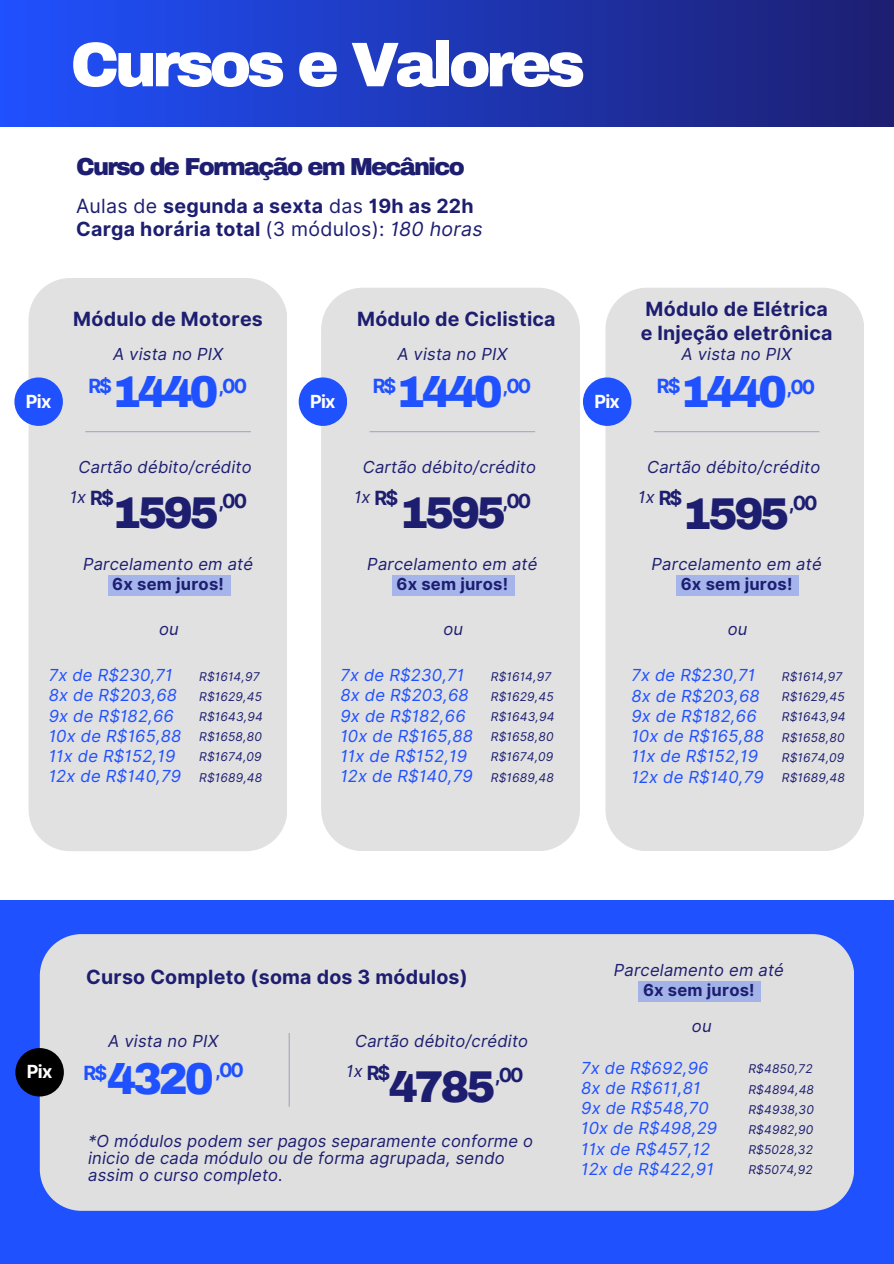
<style>
.page{position:relative;width:894px;height:1264px;background:#fff}
.page>*{position:absolute;margin:0;border:0;box-sizing:border-box;transform-origin:0 0}
.t1{font:900 63px "Archivo";letter-spacing:-.075em;color:#fff}
.t2{font:900 43.5px "Archivo";letter-spacing:-.075em;color:#2051ff}
.t3{font:900 43.5px "Archivo";letter-spacing:-.075em;color:#1d1e70}
.t4{font:900 24px "Archivo";letter-spacing:-.075em;color:#1d1e70}
.t5{font:700 19.5px/23.7px "Inter";letter-spacing:.01em;color:#1d1e70}
.t6{font:700 19.5px "Inter";letter-spacing:-.105em;color:#2051ff}
.t7{font:700 18px "Inter";letter-spacing:-.04em;color:#fff}
.t8{font:italic 16.5px/20.2px "Inter";letter-spacing:.01em;color:#1d1e70;text-align:center}
.t9{font:italic 16.5px "Inter";letter-spacing:.01em;color:#2051ff}
.t10{font:italic 12px "Inter";letter-spacing:.015em;color:#1d1e70}
.s1{font-weight:400}
.s2{font-weight:400;font-style:italic}
.s3{font-weight:700;font-style:normal}
</style>
<div class="page">
<div style="left:0;top:0;width:893px;height:127px;background:linear-gradient(to right,#2051fe,#1d1e71)"></div>
<div style="left:29px;top:278px;width:258px;height:573px;background:#e1e1e1"></div>
<hr style="left:85px;top:431px;width:166px;height:1px;background:#1d1e70">
<div style="left:14px;top:377px;width:49px;height:49px;background:#2051ff;border-radius:50%"></div>
<div style="left:108px;top:575px;width:122px;height:20px;background:#a5b4ea"></div>
<div style="left:321px;top:288px;width:259px;height:562px;background:#e1e1e1"></div>
<hr style="left:369px;top:431px;width:166px;height:1px;background:#1d1e70">
<div style="left:298px;top:377px;width:49px;height:49px;background:#2051ff;border-radius:50%"></div>
<div style="left:392px;top:575px;width:122px;height:20px;background:#a5b4ea"></div>
<div style="left:605px;top:288px;width:259px;height:562px;background:#e1e1e1"></div>
<hr style="left:653px;top:431px;width:166px;height:1px;background:#1d1e70">
<div style="left:582px;top:377px;width:49px;height:49px;background:#2051ff;border-radius:50%"></div>
<div style="left:676px;top:575px;width:122px;height:20px;background:#a5b4ea"></div>
<div style="left:1px;top:900px;width:892px;height:363px;background:#2051ff"></div>
<div style="left:40px;top:934px;width:813px;height:276px;background:#dfdfdf"></div>
<div style="left:15px;top:1048px;width:49px;height:48px;background:#000;border-radius:50%"></div>
<hr style="left:288px;top:1033px;width:2px;height:73px;background:#1d1e70">
<div style="left:638px;top:981px;width:122px;height:20px;background:#a3b3e8"></div>
<h5 class="t1" style="left:70px;top:31px;width:516px">Cursos e Valores</h5>
<h2 class="t4" style="left:76px;top:154px;width:390px">Curso de Formação em Mecânico</h2>
<h4 class="t5" style="left:76px;top:194px;width:408px"><span class="s1">Aulas de</span> segunda a sexta <span class="s1">das</span> 19h as 22h<br>Carga horária total <span class="s1">(3 módulos):</span> <span class="s2">180 horas</span></h4>
<h5 class="t5" style="left:73px;top:307px;width:191px">Módulo de Motores</h5>
<p class="t8" style="left:113px;top:344px;width:111px">A vista no PIX</p>
<p class="t5" style="left:357px;top:307px;width:200px">Módulo de Ciclistica</p>
<p class="t8" style="left:397px;top:344px;width:111px">A vista no PIX</p>
<p class="t6" style="left:88px;top:374px;width:25px">R$</p>
<h4 class="t6" style="left:218px;top:374px;width:30px">,00</h4>
<p class="t6" style="left:372px;top:374px;width:25px">R$</p>
<p class="t6" style="left:502px;top:374px;width:30px">,00</p>
<p class="t2" style="left:112px;top:369px;width:108px">1440</p>
<p class="t2" style="left:396px;top:369px;width:108px">1440</p>
<p class="t7" style="left:26px;top:390px;width:27px">Pix</p>
<h1 class="t7" style="left:310px;top:390px;width:27px">Pix</h1>
<h3 class="t7" style="left:594px;top:390px;width:27px">Pix</h3>
<p class="t5" style="left:640px;top:297px;width:193px">Módulo de Elétrica e Injeção eletrônica</p>
<h5 class="t6" style="left:656px;top:374px;width:25px">R$</h5>
<h2 class="t2" style="left:680px;top:369px;width:108px">1440</h2>
<h4 class="t6" style="left:786px;top:375px;width:30px">,00</h4>
<h2 class="t8" style="left:681px;top:344px;width:111px">A vista no PIX</h2>
<h2 class="t8" style="left:79px;top:457px;width:174px">Cartão débito/crédito</h2>
<h5 class="t3" style="left:112px;top:490px;width:108px">1595</h5>
<p class="t5" style="left:90px;top:486px;width:25px">R$</p>
<p class="t5" style="left:218px;top:489px;width:30px">,00</p>
<h5 class="t8" style="left:70px;top:487px;width:18px">1x</h5>
<p class="t8" style="left:83px;top:553px;width:171px">Parcelamento em até<br><span class="s3">6x sem juros!</span></p>
<p class="t8" style="left:159px;top:618px;width:21px">ou</p>
<h5 class="t9" style="left:49px;top:665px;width:125px">7x de R$230,71</h5>
<p class="t9" style="left:49px;top:685px;width:130px">8x de R$203,68</p>
<p class="t9" style="left:49px;top:705px;width:127px">9x de R$182,66</p>
<p class="t9" style="left:49px;top:726px;width:134px">10x de R$165,88</p>
<p class="t9" style="left:49px;top:746px;width:128px">11x de R$152,19</p>
<p class="t9" style="left:49px;top:766px;width:134px">12x de R$140,79</p>
<p class="t10" style="left:199px;top:669px;width:62px">R$1614,97</p>
<p class="t10" style="left:199px;top:689px;width:64px">R$1629,45</p>
<p class="t10" style="left:199px;top:709px;width:65px">R$1643,94</p>
<p class="t10" style="left:199px;top:729px;width:64px">R$1658,80</p>
<p class="t10" style="left:199px;top:750px;width:64px">R$1674,09</p>
<p class="t10" style="left:199px;top:770px;width:64px">R$1689,48</p>
<p class="t8" style="left:363px;top:457px;width:174px">Cartão débito/crédito</p>
<p class="t5" style="left:374px;top:486px;width:25px">R$</p>
<p class="t5" style="left:502px;top:489px;width:30px">,00</p>
<p class="t8" style="left:647px;top:457px;width:174px">Cartão débito/crédito</p>
<h4 class="t5" style="left:658px;top:486px;width:25px">R$</h4>
<p class="t5" style="left:788px;top:491px;width:30px">,00</p>
<p class="t8" style="left:354px;top:487px;width:18px">1x</p>
<h5 class="t8" style="left:638px;top:487px;width:18px">1x</h5>
<p class="t3" style="left:399px;top:490px;width:108px">1595</p>
<p class="t3" style="left:682px;top:490px;width:108px">1595</p>
<p class="t8" style="left:367px;top:553px;width:171px">Parcelamento em até<br><span class="s3">6x sem juros!</span></p>
<h5 class="t8" style="left:443px;top:618px;width:21px">ou</h5>
<p class="t9" style="left:340px;top:665px;width:125px">7x de R$230,71</p>
<h5 class="t9" style="left:340px;top:685px;width:130px">8x de R$203,68</h5>
<p class="t9" style="left:340px;top:705px;width:127px">9x de R$182,66</p>
<p class="t9" style="left:340px;top:726px;width:134px">10x de R$165,88</p>
<h2 class="t9" style="left:340px;top:746px;width:128px">11x de R$152,19</h2>
<h5 class="t9" style="left:340px;top:766px;width:134px">12x de R$140,79</h5>
<h4 class="t10" style="left:491px;top:669px;width:62px">R$1614,97</h4>
<p class="t10" style="left:491px;top:689px;width:64px">R$1629,45</p>
<h4 class="t10" style="left:491px;top:709px;width:65px">R$1643,94</h4>
<p class="t10" style="left:491px;top:729px;width:64px">R$1658,80</p>
<h2 class="t10" style="left:491px;top:750px;width:64px">R$1674,09</h2>
<h5 class="t10" style="left:491px;top:770px;width:64px">R$1689,48</h5>
<p class="t8" style="left:651px;top:553px;width:171px">Parcelamento em até<br><span class="s3">6x sem juros!</span></p>
<p class="t8" style="left:727px;top:618px;width:21px">ou</p>
<p class="t9" style="left:631px;top:665px;width:125px">7x de R$230,71</p>
<p class="t9" style="left:631px;top:685px;width:130px">8x de R$203,68</p>
<p class="t9" style="left:631px;top:706px;width:127px">9x de R$182,66</p>
<p class="t9" style="left:631px;top:726px;width:134px">10x de R$165,88</p>
<p class="t9" style="left:631px;top:746px;width:128px">11x de R$152,19</p>
<p class="t9" style="left:631px;top:766px;width:134px">12x de R$140,79</p>
<p class="t10" style="left:781px;top:669px;width:62px">R$1614,97</p>
<p class="t10" style="left:781px;top:689px;width:64px">R$1629,45</p>
<p class="t10" style="left:781px;top:710px;width:65px">R$1643,94</p>
<p class="t10" style="left:781px;top:730px;width:64px">R$1658,80</p>
<p class="t10" style="left:781px;top:750px;width:64px">R$1674,09</p>
<p class="t10" style="left:781px;top:770px;width:64px">R$1689,48</p>
<h6 class="t7" style="left:27px;top:1061px;width:27px">Pix</h6>
<h5 class="t5" style="left:86px;top:965px;width:383px">Curso Completo (soma dos 3 módulos)</h5>
<h5 class="t8" style="left:108px;top:1031px;width:111px">A vista no PIX</h5>
<p class="t8" style="left:355px;top:1031px;width:174px">Cartão débito/crédito</p>
<h4 class="t3" style="left:388px;top:1064px;width:108px">4785</h4>
<h4 class="t6" style="left:84px;top:1060px;width:25px">R$</h4>
<h2 class="t6" style="left:215px;top:1058px;width:30px">,00</h2>
<h5 class="t8" style="left:346px;top:1061px;width:18px">1x</h5>
<p class="t5" style="left:366px;top:1060px;width:25px">R$</p>
<h2 class="t5" style="left:494px;top:1063px;width:30px">,00</h2>
<p class="t2" style="left:107px;top:1056px;width:108px">4320</p>
<h5 class="t8" style="left:88px;top:1132px;width:446px;line-height:16.8px;text-align:left">*O módulos podem ser pagos separamente conforme o inicio de cada módulo ou de forma agrupada, sendo assim o curso completo.</h5>
<p class="t8" style="left:613px;top:959px;width:171px">Parcelamento em até<br><span class="s3">6x sem juros!</span></p>
<p class="t8" style="left:691px;top:1015px;width:21px">ou</p>
<p class="t9" style="left:581px;top:1057px;width:129px">7x de R$692,96</p>
<p class="t9" style="left:581px;top:1077px;width:121px">8x de R$611,81</p>
<p class="t9" style="left:581px;top:1098px;width:129px">9x de R$548,70</p>
<p class="t9" style="left:581px;top:1118px;width:137px">10x de R$498,29</p>
<p class="t9" style="left:581px;top:1138px;width:130px">11x de R$457,12</p>
<p class="t9" style="left:581px;top:1158px;width:134px">12x de R$422,91</p>
<p class="t10" style="left:748px;top:1061px;width:66px">R$4850,72</p>
<p class="t10" style="left:748px;top:1081px;width:67px">R$4894,48</p>
<p class="t10" style="left:748px;top:1102px;width:67px">R$4938,30</p>
<p class="t10" style="left:748px;top:1122px;width:67px">R$4982,90</p>
<p class="t10" style="left:748px;top:1142px;width:66px">R$5028,32</p>
<p class="t10" style="left:748px;top:1162px;width:66px">R$5074,92</p>
</div>
